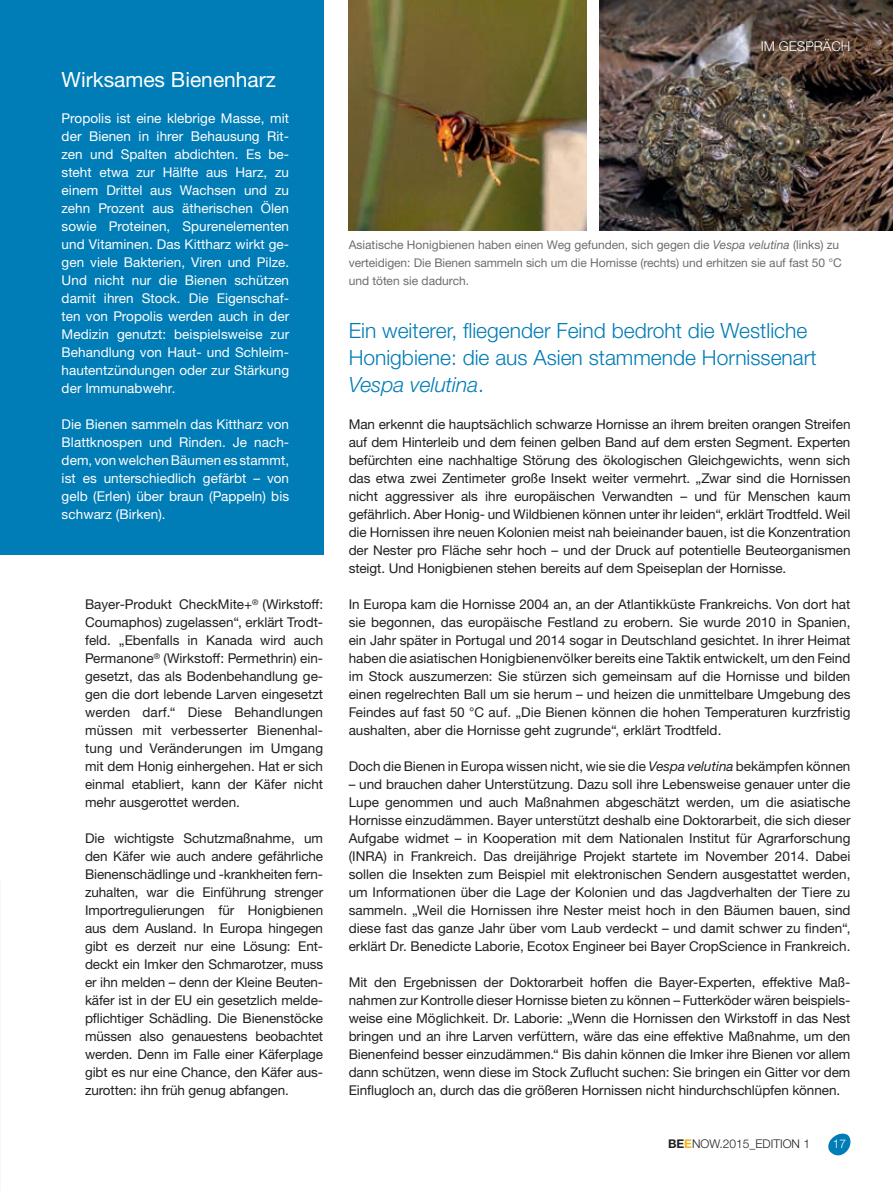
<style>
.page{position:relative;width:893px;height:1191px;background:#fff}
.page>*{position:absolute;margin:0;border:0;box-sizing:border-box;transform-origin:0 0}
.Copy_Highligt_14pt_Z{font:300 21px/27px "Helvetica Neue LT Pro";color:#007cb6}
.Subhead_roman_14pt_g{font:21px "Helvetica Neue LTW1 G";color:#fff}
.Copy_9pt_schwarz{font:13.5px/18px "Helvetica Neue LTW1 G";color:#231f20;text-align:justify}
.Copy_9pt_schwarz_DE{font:13.5px/18px "Helvetica Neue LTW1 G";letter-spacing:-.01em;color:#231f20;text-align:justify}
.Copy_9pt_schwarz-2{font:13.5px/18px "Helvetica Neue LTW1 G";letter-spacing:.005em;color:#fff;text-align:justify}
.Rubrik_9pt_Gross{font:300 13.5px "Helvetica Neue LT Pro";color:#fff}
.Bildunterschrift_8pt{font:12px/18px "Helvetica Neue LTW1 G";color:#6c6d70}
.t1{font:300 12px "Helvetica Neue LT Pro";color:#231f20}
.t2{font:300 12px "Helvetica Neue LT Pro";color:#fff}
.s1{font-style:italic}
.s2{font-family:"Helvetica Neue LTW1 G";font-weight:700}
.s3{font-family:"Helvetica Neue LTW1 G";font-weight:700;color:#faaf18}
</style>
<div class="page">
<svg style="left:828px;top:1133px;width:23px;height:23px"></svg>
<img style="left:600px;top:0;width:293px;height:231px">
<div style="left:0;top:0;width:323px;height:554px;background:#007cb6"></div>
<img style="left:349px;top:0;width:238px;height:231px">
<p class="Subhead_roman_14pt_g" style="left:62px;top:66px;width:216px">Wirksames Bienenharz</p>
<p class="Copy_9pt_schwarz-2" style="left:62px;top:109px;width:229px">Propolis ist eine klebrige Masse, mit der Bienen in ihrer Behausung Rit&shy;zen und Spalten abdichten. Es be&shy;steht etwa zur Hälfte aus Harz, zu einem Drittel aus Wachsen und zu zehn Prozent aus ätherischen Ölen sowie Proteinen, Spurenelementen und Vitaminen. Das Kittharz wirkt ge&shy;gen viele Bakterien, Viren und Pilze.<br>Und nicht nur die Bienen schützen damit ihren Stock. Die Eigenschaf&shy;ten von Propolis werden auch in der Medizin genutzt: beispielsweise zur Behandlung von Haut- und Schleim&shy;hautentzündungen oder zur Stärkung der Immunabwehr.</p>
<p class="Copy_9pt_schwarz-2" style="left:62px;top:415px;width:229px">Die Bienen sammeln das Kittharz von Blattknospen und Rinden. Je nach&shy;dem, von welchen Bäumen es stammt, ist es unterschiedlich gefärbt – von gelb (Erlen) über braun (Pappeln) bis schwarz (Birken).</p>
<p class="Copy_9pt_schwarz_DE" style="left:85px;top:595px;width:240px">Bayer-Produkt CheckMite+<sup>®</sup> (Wirkstoff:<br>Coumaphos) zugelassen“, erklärt Trodt&shy;feld. „Ebenfalls in Kanada wird auch Permanone<sup>®</sup> (Wirkstoff: Permethrin) ein&shy;gesetzt, das als Bodenbehandlung ge&shy;gen die dort lebende Larven eingesetzt werden darf.“ Diese Behandlungen müssen mit verbesserter Bienenhal&shy;tung und Veränderungen im Umgang mit dem Honig einhergehen. Hat er sich einmal etabliert, kann der Käfer nicht mehr ausgerottet werden.</p>
<p class="Copy_9pt_schwarz_DE" style="left:85px;top:829px;width:240px">Die wichtigste Schutzmaßnahme, um den Käfer wie auch andere gefährliche Bienenschädlinge und -krankheiten fern&shy;zuhalten, war die Einführung strenger Importregulierungen für Honigbienen aus dem Ausland. In Europa hingegen gibt es derzeit nur eine Lösung: Ent&shy;deckt ein Imker den Schmarotzer, muss er ihn melden – denn der Kleine Beuten&shy;käfer ist in der EU ein gesetzlich melde&shy;pflichtiger Schädling. Die Bienenstöcke müssen also genauestens beobachtet werden. Denn im Falle einer Käferplage gibt es nur eine Chance, den Käfer aus&shy;zurotten: ihn früh genug abfangen.</p>
<p class="Rubrik_9pt_Gross" style="left:761px;top:38px;width:91px">IM GESPRÄCH</p>
<p class="Bildunterschrift_8pt" style="left:349px;top:236px;width:495px">Asiatische Honigbienen haben einen Weg gefunden, sich gegen die <span class="s1">Vespa velutina</span> (links) zu verteidigen: Die Bienen sammeln sich um die Hornisse (rechts) und erhitzen sie auf fast 50 °C und töten sie dadurch.</p>
<p class="Copy_Highligt_14pt_Z" style="left:349px;top:317px;width:469px">Ein weiterer, fliegender Feind bedroht die Westliche<br>Honigbiene: die aus Asien stammende Hornissenart<br><span class="s1">Vespa velutina</span>.</p>
<p class="Copy_9pt_schwarz" style="left:349px;top:415px;width:503px">Man erkennt die hauptsächlich schwarze Hornisse an ihrem breiten orangen Streifen auf dem Hinterleib und dem feinen gelben Band auf dem ersten Segment. Experten befürchten eine nachhaltige Störung des ökologischen Gleichgewichts, wenn sich das etwa zwei Zentimeter große Insekt weiter vermehrt. „Zwar sind die Hornissen nicht aggressiver als ihre europäischen Verwandten – und für Menschen kaum gefährlich. Aber Honig- und Wildbienen können unter ihr leiden“, erklärt Trodtfeld. Weil die Hornissen ihre neuen Kolonien meist nah beieinander bauen, ist die Konzentration der Nester pro Fläche sehr hoch – und der Druck auf potentielle Beuteorganismen steigt. Und Honigbienen stehen bereits auf dem Speiseplan der Hornisse.</p>
<p class="Copy_9pt_schwarz" style="left:349px;top:595px;width:503px">In Europa kam die Hornisse 2004 an, an der Atlantikküste Frankreichs. Von dort hat sie begonnen, das europäische Festland zu erobern. Sie wurde 2010 in Spanien, ein Jahr später in Portugal und 2014 sogar in Deutschland gesichtet. In ihrer Heimat haben die asiatischen Honigbienenvölker bereits eine Taktik entwickelt, um den Feind im Stock auszumerzen: Sie stürzen sich gemeinsam auf die Hornisse und bilden einen regelrechten Ball um sie herum – und heizen die unmittelbare Umgebung des Feindes auf fast 50 °C auf. „Die Bienen können die hohen Temperaturen kurzfristig aushalten, aber die Hornisse geht zugrunde“, erklärt Trodtfeld.</p>
<p class="Copy_9pt_schwarz" style="left:349px;top:757px;width:503px">Doch die Bienen in Europa wissen nicht, wie sie die <span class="s1">Vespa velutina</span> bekämpfen können</p>
<p class="Copy_9pt_schwarz" style="left:349px;top:775px;width:503px">– und brauchen daher Unterstützung. Dazu soll ihre Lebensweise genauer unter die Lupe genommen und auch Maßnahmen abgeschätzt werden, um die asiatische Hornisse einzudämmen. Bayer unterstützt deshalb eine Doktorarbeit, die sich dieser Aufgabe widmet – in Kooperation mit dem Nationalen Institut für Agrarforschung (INRA) in Frankreich. Das dreijährige Projekt startete im November 2014. Dabei sollen die Insekten zum Beispiel mit elektronischen Sendern ausgestattet werden, um Informationen über die Lage der Kolonien und das Jagdverhalten der Tiere zu sammeln. „Weil die Hornissen ihre Nester meist hoch in den Bäumen bauen, sind diese fast das ganze Jahr über vom Laub verdeckt – und damit schwer zu finden“, erklärt Dr. Benedicte Laborie, Ecotox Engineer bei Bayer CropScience in Frankreich.</p>
<p class="Copy_9pt_schwarz" style="left:349px;top:973px;width:503px">Mit den Ergebnissen der Doktorarbeit hoffen die Bayer-Experten, effektive Maß&shy;nahmen zur Kontrolle dieser Hornisse bieten zu können – Futterköder wären beispiels&shy;weise eine Möglichkeit. Dr. Laborie: „Wenn die Hornissen den Wirkstoff in das Nest bringen und an ihre Larven verfüttern, wäre das eine effektive Maßnahme, um den Bienenfeind besser einzudämmen.“ Bis dahin können die Imker ihre Bienen vor allem dann schützen, wenn diese im Stock Zuflucht suchen: Sie bringen ein Gitter vor dem Einflugloch an, durch das die größeren Hornissen nicht hindurchschlüpfen können.</p>
<p class="t1" style="left:668px;top:1136px;width:144px"><span class="s2">BE</span><span class="s3">E</span>NOW.2015_EDITION 1</p>
<p class="t2" style="left:833px;top:1136px;width:15px">17</p>
</div>
